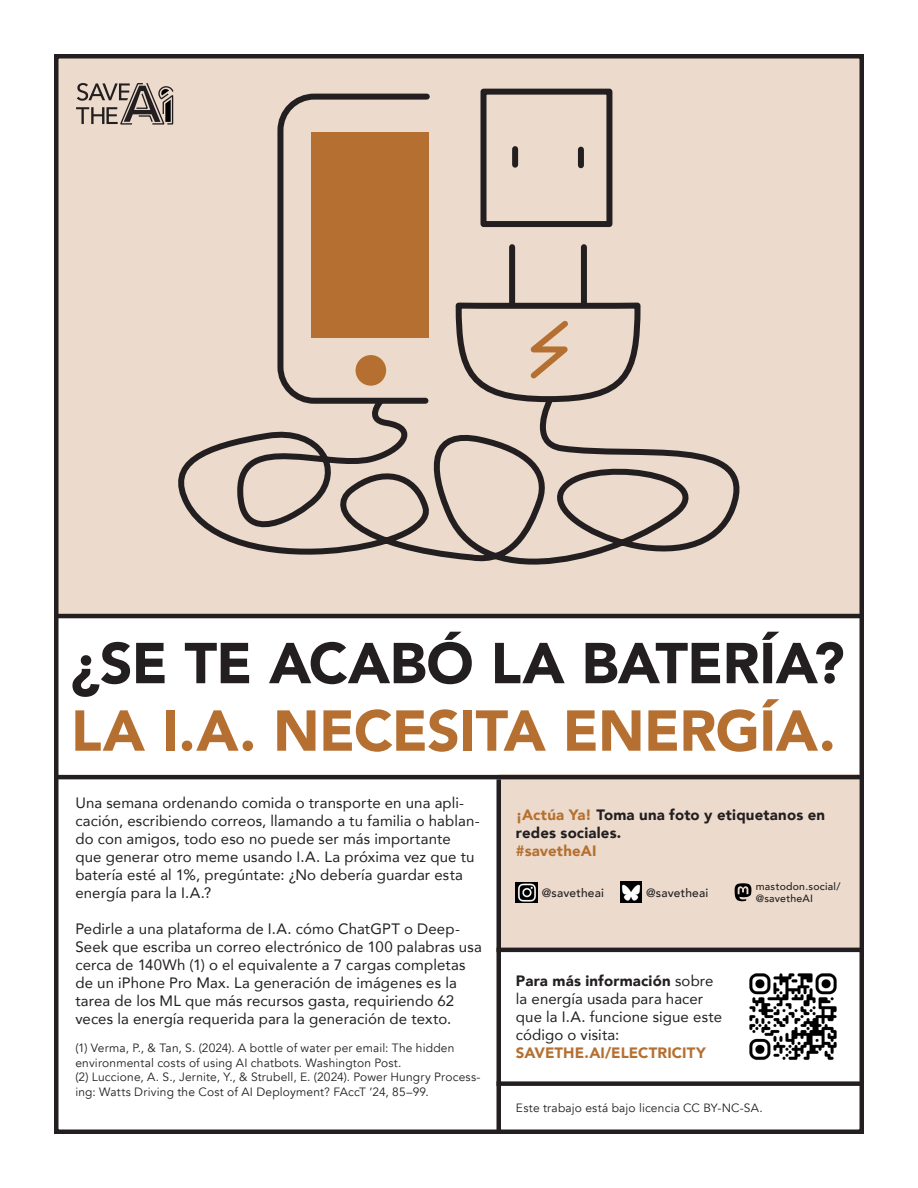
<style>
.page{position:relative;width:918px;height:1188px;background:#fff}
.page>*{position:absolute;margin:0;border:0;box-sizing:border-box;transform-origin:0 0}
.t1{font:900 57px/67.5px "Avenir";letter-spacing:-.01em;color:#b57031}
.t2{font:15px/18px "Avenir";letter-spacing:.01em;color:#231f20}
.t3{font:900 15px/18px "Avenir";letter-spacing:.01em;color:#231f20}
.t4{font:900 15px "Avenir";letter-spacing:.005em;color:#b57031}
.t5{font:12px/14.4px "Avenir";letter-spacing:.015em;color:#231f20}
.t6{font:500 12px "Avenir";letter-spacing:.015em;color:#231f20}
.t7{font:500 10.5px/12.6px "Avenir";letter-spacing:.025em;color:#231f20}
.s1{color:#231f20}
.s2{color:#b57031}
.s3{font-weight:900}
</style>
<div class="page">
<div style="left:55px;top:55px;width:808px;height:561px;background:#ecdbcc"></div>
<div style="left:499px;top:775px;width:360px;height:177px;background:#ecdbcc"></div>
<svg style="left:480px;top:88px;width:133px;height:139px"></svg>
<div style="left:512px;top:149px;width:6px;height:16px;background:#231f20"></div>
<div style="left:509px;top:247px;width:6px;height:57px;background:#231f20"></div>
<div style="left:578px;top:150px;width:6px;height:15px;background:#231f20"></div>
<div style="left:581px;top:247px;width:6px;height:57px;background:#231f20"></div>
<svg style="left:178px;top:405px;width:562px;height:160px"></svg>
<svg style="left:274px;top:93px;width:159px;height:314px"></svg>
<div style="left:356px;top:355px;width:30px;height:31px;background:#b57031;border-radius:50%"></div>
<svg style="left:455px;top:296px;width:183px;height:109px"></svg>
<div style="left:311px;top:132px;width:117px;height:205px;background:#b57031"></div>
<img style="left:516px;top:883px;width:22px;height:19px">
<img style="left:621px;top:882px;width:21px;height:20px">
<svg style="left:735px;top:883px;width:16px;height:18px"></svg>
<svg style="left:76px;top:83px;width:98px;height:42px"></svg>
<img style="left:749px;top:973px;width:88px;height:87px">
<hr style="left:54px;top:614px;width:810px;height:4px;background:#231f20">
<div style="left:54px;top:54px;width:810px;height:1080px;border:4px solid #231f20"></div>
<hr style="left:54px;top:775px;width:810px;height:4px;background:#231f20">
<div style="left:496px;top:1081px;width:367px;height:5px;background:#231f20"></div>
<hr style="left:496px;top:948px;width:367px;height:4px;background:#231f20">
<div style="left:496px;top:779px;width:5px;height:355px;background:#231f20"></div>
<p class="t1" style="left:71px;top:628px;width:775px"><span class="s1">¿SE TE ACABÓ LA BATERÍA?<br></span>LA I.A. NECESITA ENERGÍA.</p>
<p class="t2" style="left:75px;top:793px;width:406px">Una semana ordenando comida o transporte en una apli&shy;cación, escribiendo correos, llamando a tu familia o hablan&shy;do con amigos, todo eso no puede ser más importante que generar otro meme usando I.A. La próxima vez que tu batería esté al 1%, pregúntate: ¿No debería guardar esta energía para la I.A.?</p>
<p class="t2" style="left:75px;top:919px;width:408px">Pedirle a una plataforma de I.A. cómo ChatGPT o Deep-Seek que escriba un correo electrónico de 100 palabras usa cerca de 140Wh (1) o el equivalente a 7 cargas completas de un iPhone Pro Max. La generación de imágenes es la tarea de los ML que más recursos gasta, requiriendo 62 veces la energía requerida para la generación de texto.</p>
<p class="t5" style="left:75px;top:1041px;width:381px">(1) Verma, P., &amp; Tan, S. (2024). A bottle of water per email: The hidden environmental costs of using AI chatbots. Washington Post.</p>
<p class="t5" style="left:75px;top:1070px;width:407px">(2) Luccione, A. S., Jernite, Y., &amp; Strubell, E. (2024). Power Hungry Process&shy;ing: Watts Driving the Cost of AI Deployment? FAccT ’24, 85–99.</p>
<p class="t3" style="left:516px;top:805px;width:311px"><span class="s2">¡Actúa Ya!</span> Toma una foto y etiquetanos en redes sociales.<br><span class="s2">#savetheAI</span></p>
<p class="t6" style="left:542px;top:883px;width:64px">@savetheai</p>
<p class="t6" style="left:646px;top:882px;width:64px">@savetheai</p>
<p class="t7" style="left:756px;top:879px;width:86px">mastodon.social/ @savetheAI</p>
<p class="t2" style="left:516px;top:971px;width:208px"><span class="s3">Para más información</span> sobre la energía usada para hacer que la I.A. funcione sigue este código o visita:</p>
<p class="t4" style="left:516px;top:1040px;width:191px">SAVETHE.AI/ELECTRICITY</p>
<p class="t5" style="left:516px;top:1101px;width:248px">Este trabajo está bajo licencia CC BY-NC-SA.</p>
</div>
